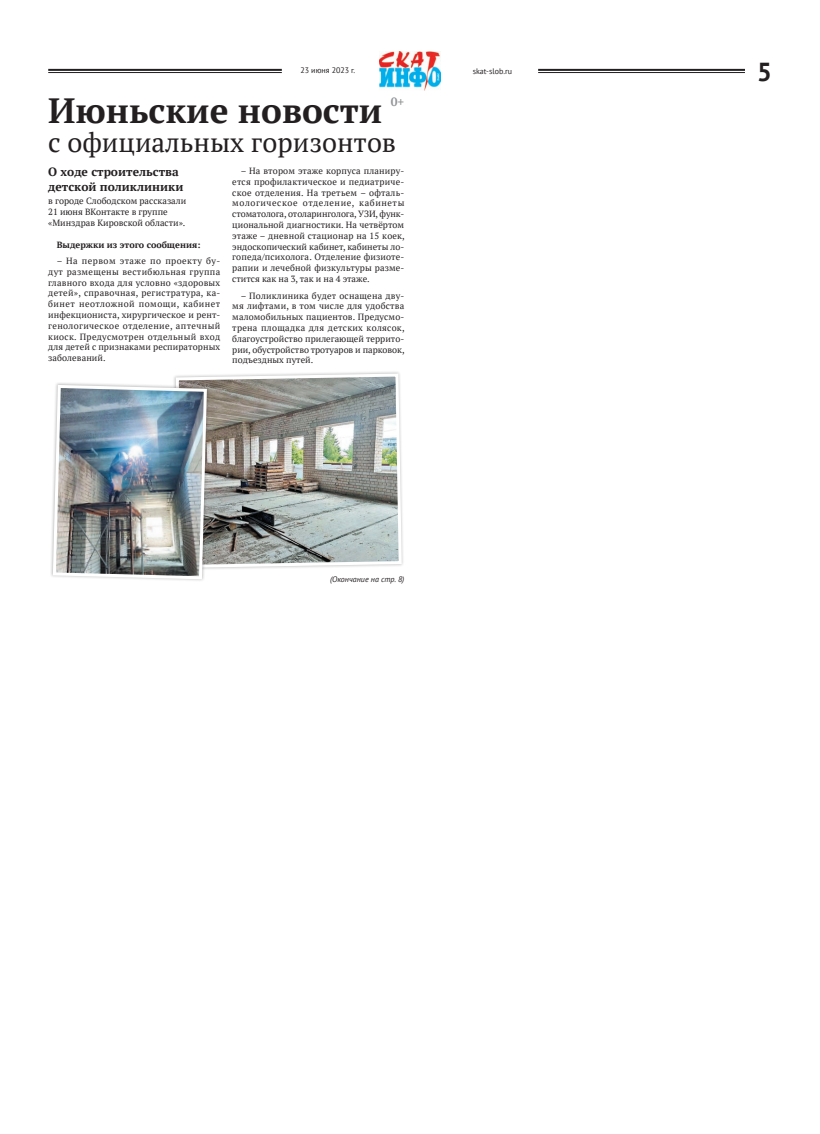
<style>
.page{position:relative;width:820px;height:1134px;background:#fff}
.page>*{position:absolute;margin:0;border:0;box-sizing:border-box;transform-origin:0 0}
.t1{font:700 35px "PT Serif";color:#231f20}
.t2{font:27px "PT Serif";color:#231f20}
.t3{font:700 26px "PT Sans";color:#231f20}
.t4{font:700 12px/14.4px "PT Serif";color:#231f20}
.t5{font:700 12px "PT Serif";color:#939598}
.t6{font:9px/10.8px "PT Serif";color:#231f20;text-align:justify}
.t7{font:700 9px "PT Serif";color:#231f20}
.t8{font:8px "PT Sans";color:#231f20}
.t9{font:italic 8px "PT Sans";color:#231f20}
</style>
<div class="page">
<img style="left:379px;top:51px;width:61px;height:40px">
<hr style="left:538px;top:69px;width:206px;height:2px;background:#231f20">
<hr style="left:538px;top:72px;width:206px;height:1px;background:#231f20">
<hr style="left:48px;top:69px;width:234px;height:2px;background:#231f20">
<hr style="left:48px;top:72px;width:234px;height:1px;background:#231f20">
<img style="left:174px;top:372px;width:229px;height:197px">
<div style="left:50px;top:382px;width:160px;height:200px;background:#231f20;opacity:.3"></div>
<img style="left:51px;top:383px;width:157px;height:198px">
<p class="t8" style="left:300px;top:65px;width:56px">23 июня 2023 г.</p>
<p class="t8" style="left:472px;top:66px;width:41px">skat-slob.ru</p>
<h3 class="t3" style="left:756px;top:54px;width:16px">5</h3>
<h3 class="t5" style="left:390px;top:94px;width:15px">0+</h3>
<h1 class="t1" style="left:48px;top:88px;width:335px">Июньские новости</h1>
<h2 class="t2" style="left:48px;top:125px;width:349px">с официальных горизонтов</h2>
<h3 class="t4" style="left:48px;top:165px;width:137px">О ходе строительства детской поликлиники</h3>
<p class="t6" style="left:48px;top:196px;width:139px;text-align:left">в городе Слободском рассказали<br>21 июня ВКонтакте в группе «Минздрав Кировской области».</p>
<p class="t7" style="left:57px;top:238px;width:145px">Выдержки из этого сообщения:</p>
<p class="t6" style="left:48px;top:255px;width:173px;text-indent:9px">– На первом этаже по проекту бу&shy;дут размещены вестибюльная группа главного входа для условно «здоровых детей», справочная, регистратура, ка&shy;бинет неотложной помощи, кабинет инфекциониста, хирургическое и рент&shy;генологическое отделение, аптечный киоск. Предусмотрен отдельный вход для детей с признаками респираторных заболеваний.</p>
<p class="t6" style="left:232px;top:165px;width:174px;text-indent:9px">– На втором этаже корпуса планиру&shy;ется профилактическое и педиатриче&shy;ское отделения. На третьем – офталь&shy;мологическое отделение, кабинеты стоматолога, отоларинголога, УЗИ, функ&shy;циональной диагностики. На четвёртом этаже – дневной стационар на 15 коек, эндоскопический кабинет, кабинеты ло&shy;гопеда/психолога. Отделение физиоте&shy;рапии и лечебной физкультуры разме&shy;стится как на 3, так и на 4 этаже.</p>
<p class="t6" style="left:232px;top:290px;width:174px;text-indent:9px">– Поликлиника будет оснащена дву&shy;мя лифтами, в том числе для удобства маломобильных пациентов. Предусмо&shy;трена площадка для детских колясок, благоустройство прилегающей террито&shy;рии, обустройство тротуаров и парковок, подъездных путей.</p>
<p class="t9" style="left:330px;top:574px;width:76px">(Окончание на стр. 8)</p>
</div>
